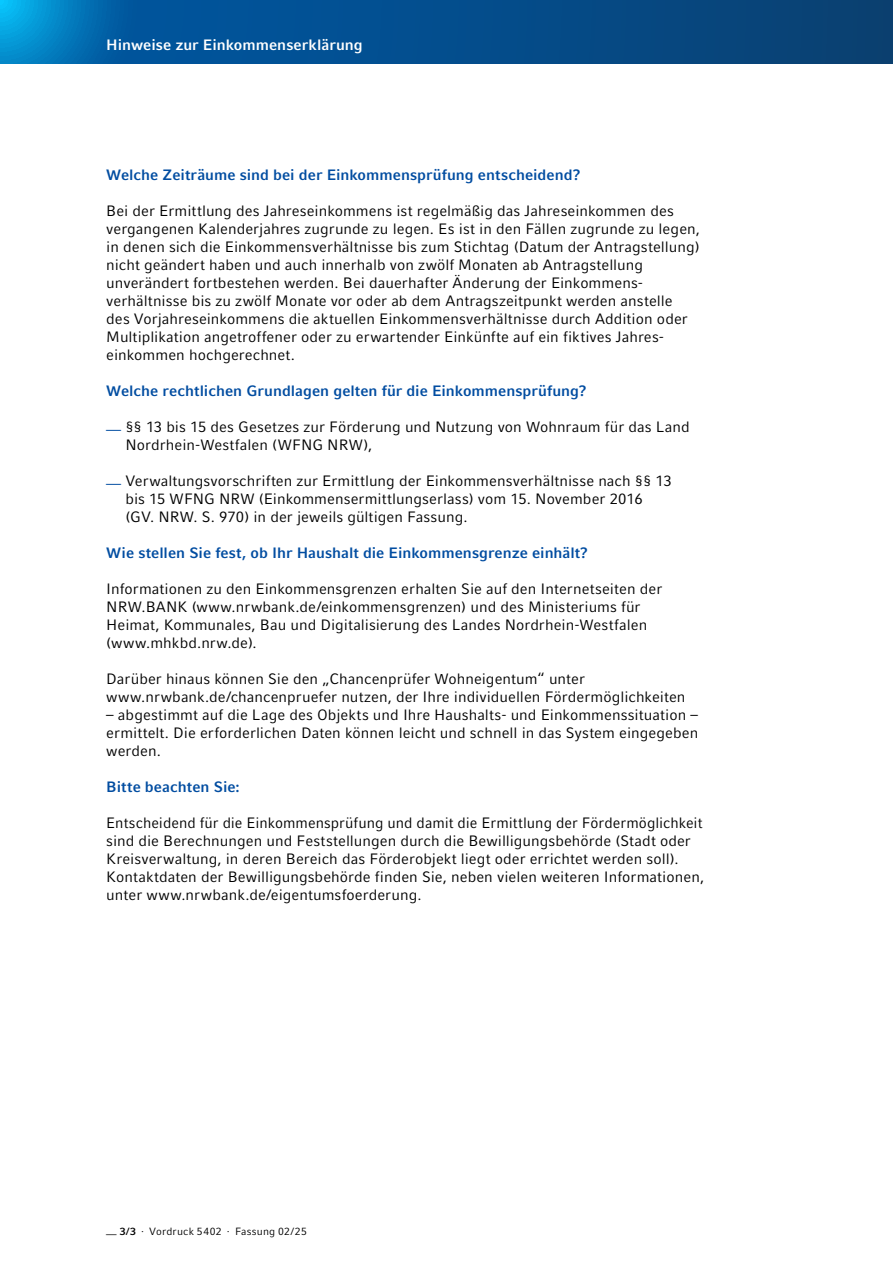
<style>
.page{position:relative;width:893px;height:1263px;background:#fff}
.page>*{position:absolute;margin:0;border:0;box-sizing:border-box;transform-origin:0 0}
.G_G_LZ{font:15px/18px "Compatil Fact LT Pro";letter-spacing:.005em;color:#000}
.HL_ZW_klein{font:700 15px "Compatil Fact LT Pro";color:#024da1}
.t1{font:700 15px "Compatil Fact LT Pro";color:#fff}
.t2{font:10.5px "Compatil Fact LT Pro";letter-spacing:.02em;color:#000}
.s1{color:#024da1}
.s2{font-weight:700}
</style>
<div class="page">
<svg style="left:0;top:0;width:893px;height:64px;background:#045290"></svg>
<p class="t1" style="left:106px;top:36px;width:258px">Hinweise zur Einkommenserklärung</p>
<h3 class="HL_ZW_klein" style="left:106px;top:166px;width:476px">Welche Zeiträume sind bei der Einkommensprüfung entscheidend?</h3>
<p class="G_G_LZ" style="left:106px;top:201px;width:595px">Bei der Ermittlung des Jahreseinkommens ist regelmäßig das Jahreseinkommen des vergangenen Kalenderjahres zugrunde zu legen. Es ist in den Fällen zugrunde zu legen, in denen sich die Einkommensverhältnisse bis zum Stichtag (Datum der Antragstellung) nicht geändert haben und auch innerhalb von zwölf Monaten ab Antragstellung unverändert fortbestehen werden. Bei dauerhafter Änderung der Einkommens&shy;verhältnisse bis zu zwölf Monate vor oder ab dem Antragszeitpunkt werden anstelle<br>des Vorjahreseinkommens die aktuellen Einkommensverhältnisse durch Addition oder Multiplikation angetroffener oder zu erwartender Einkünfte auf ein fiktives Jahres&shy;einkommen hochgerechnet.</p>
<h3 class="HL_ZW_klein" style="left:106px;top:382px;width:482px">Welche rechtlichen Grundlagen gelten für die Einkommensprüfung?</h3>
<p class="G_G_LZ" style="left:125px;top:417px;width:566px;text-indent:-19px"><span class="s1">—</span> §§ 13 bis 15 des Gesetzes zur Förderung und Nutzung von Wohnraum für das Land<br>Nordrhein-Westfalen (WFNG NRW),</p>
<p class="G_G_LZ" style="left:125px;top:471px;width:548px;text-indent:-19px"><span class="s1">—</span> Verwaltungsvorschriften zur Ermittlung der Einkommensverhältnisse nach §§ 13 bis 15 WFNG NRW (Einkommensermittlungserlass) vom 15. November 2016 (GV. NRW. S. 970) in der jeweils gültigen Fassung.</p>
<h3 class="HL_ZW_klein" style="left:106px;top:544px;width:483px">Wie stellen Sie fest, ob Ihr Haushalt die Einkommensgrenze einhält?</h3>
<p class="G_G_LZ" style="left:106px;top:579px;width:557px">Informationen zu den Einkommensgrenzen erhalten Sie auf den Internetseiten der NRW.BANK (www.nrwbank.de/einkommensgrenzen) und des Ministeriums für Heimat, Kommunales, Bau und Digitalisierung des Landes Nordrhein-Westfalen (www.mhkbd.nrw.de).</p>
<p class="G_G_LZ" style="left:106px;top:669px;width:581px">Darüber hinaus können Sie den „Chancenprüfer Wohneigentum“ unter www.nrwbank.de/chancenpruefer nutzen, der Ihre individuellen Fördermöglichkeiten</p>
<p class="G_G_LZ" style="left:106px;top:705px;width:593px;text-align:justify">– abgestimmt auf die Lage des Objekts und Ihre Haushalts- und Einkommenssituation – ermittelt. Die erforderlichen Daten können leicht und schnell in das System eingegeben werden.</p>
<h3 class="HL_ZW_klein" style="left:106px;top:778px;width:135px">Bitte beachten Sie:</h3>
<p class="G_G_LZ" style="left:106px;top:813px;width:599px">Entscheidend für die Einkommensprüfung und damit die Ermittlung der Fördermöglichkeit sind die Berechnungen und Feststellungen durch die Bewilligungsbehörde (Stadt oder Kreisverwaltung, in deren Bereich das Förderobjekt liegt oder errichtet werden soll).<br>Kontaktdaten der Bewilligungsbehörde finden Sie, neben vielen weiteren Informationen, unter www.nrwbank.de/eigentumsfoerderung.</p>
<p class="t2" style="left:106px;top:1225px;width:202px">— <span class="s2">3/3</span> · Vordruck 5402 · Fassung 02/25</p>
</div>
